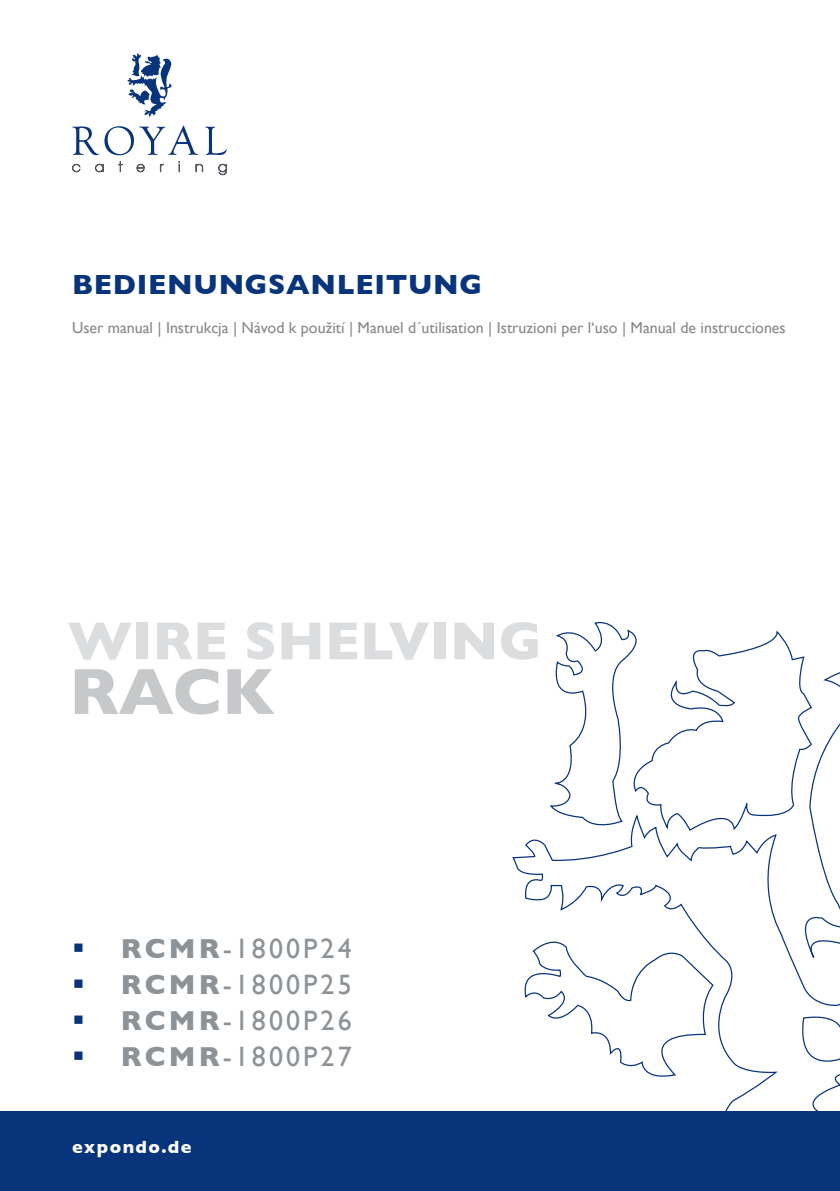
<style>
.page{position:relative;width:840px;height:1191px;background:#fff}
.page>*{position:absolute;margin:0;border:0;box-sizing:border-box;transform-origin:0 0}
.t1{font:700 66px "Gill Sans";color:#c7c8ca}
.t2{font:700 54px "Gill Sans";color:#dcdddf}
.t3{font:700 28.2px "Gill Sans";letter-spacing:.025em;color:#08347b}
.t4{font:28px "Gill Sans";letter-spacing:.11em;color:#8d9297}
.t5{font:700 18px "Gill Sans";letter-spacing:.08em;color:#fff}
.t6{font:16px "Gill Sans";color:#86888b}
.s1{color:#08347b}
.s2{font-weight:700}
</style>
<div class="page">
<svg style="left:512px;top:672px;width:327px;height:439px"></svg>
<svg style="left:519px;top:933px;width:195px;height:148px"></svg>
<svg style="left:549px;top:622px;width:263px;height:210px"></svg>
<div style="left:0;top:1111px;width:839px;height:80px;background:#08347b"></div>
<svg style="left:127px;top:53px;width:45px;height:64px"></svg>
<svg style="left:72px;top:161px;width:155px;height:14px"></svg>
<svg style="left:72px;top:126px;width:154px;height:29px"></svg>
<p class="t3" style="left:72px;top:268px;width:411px">BEDIENUNGSANLEITUNG</p>
<p class="t6" style="left:72px;top:318px;width:714px">User manual | Instrukcja | Návod k použití | Manuel d´utilisation | Istruzioni per l‘uso | Manual de instrucciones</p>
<p class="t2" style="left:68px;top:609px;width:475px">WIRE SHELVING</p>
<p class="t1" style="left:69px;top:653px;width:207px">RACK</p>
<p class="t4" style="left:72px;top:932px;width:281px"><span class="s1">▪</span> <span class="s2">RCMR</span>-1800P24</p>
<p class="t4" style="left:72px;top:968px;width:281px"><span class="s1">▪</span> <span class="s2">RCMR</span>-1800P25</p>
<p class="t4" style="left:72px;top:1004px;width:281px"><span class="s1">▪</span> <span class="s2">RCMR</span>-1800P26</p>
<p class="t4" style="left:72px;top:1040px;width:281px"><span class="s1">▪</span> <span class="s2">RCMR</span>-1800P27</p>
<p class="t5" style="left:72px;top:1136px;width:121px">expondo.de</p>
</div>
